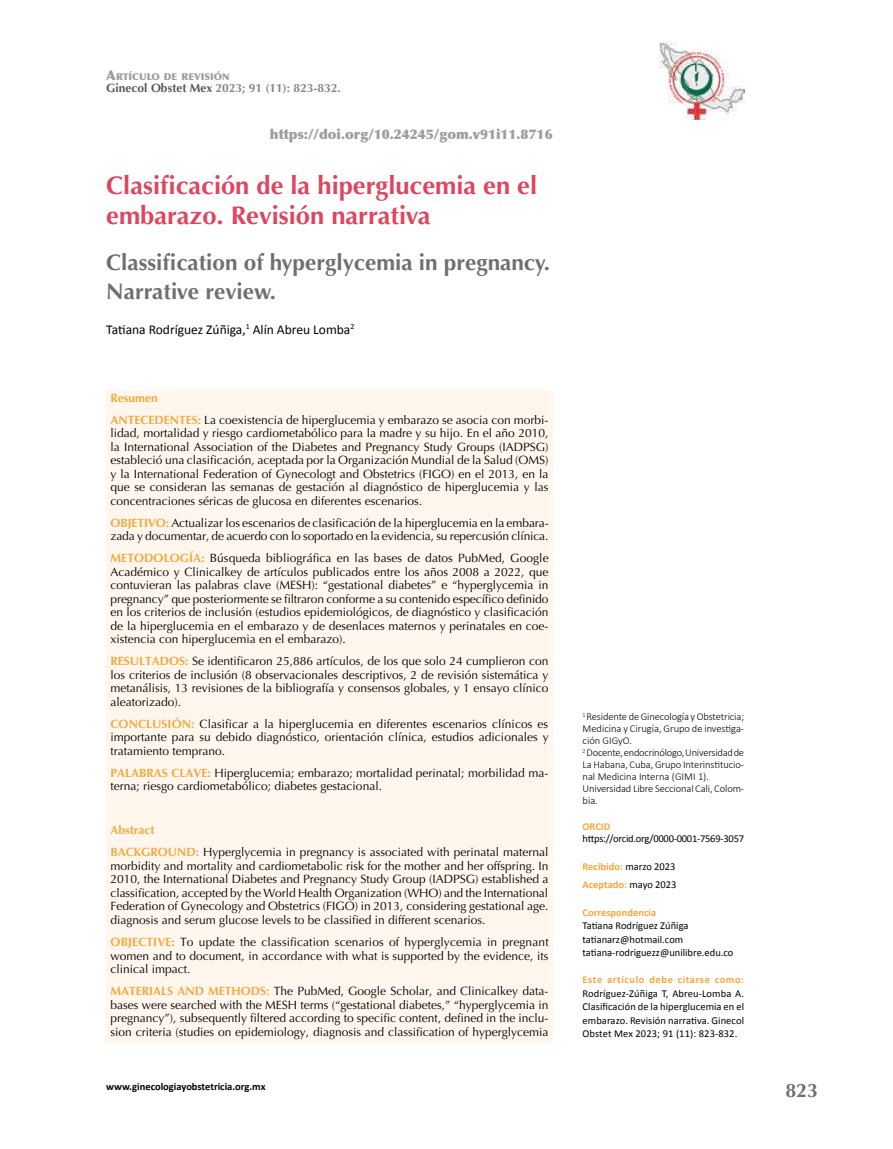
<style>
.page{position:relative;width:893px;height:1149px;background:#fff}
.page>*{position:absolute;margin:0;border:0;box-sizing:border-box;transform-origin:0 0}
.t1{font:700 25.5px/30px "Optima";color:#de465f}
.t2{font:700 22.5px/28.5px "Optima";color:#706f6f}
.t3{font:700 19.5px "Optima";color:#706f6f}
.t4{font:900 13.5px "Optima";color:#9d9d9c}
.t5{font:13.5px "Calibri";color:#000}
.t6{font:12px/13.5px "Optima";color:#000;text-align:justify}
.t7{font:700 12px "Optima";color:#878787}
.t8{font:300 10.5px/12px "Calibri";letter-spacing:-.01em;color:#000}
.t9{font:10.5px/13.5px "Calibri";color:#000}
.t10{font:700 10.5px/18px "Calibri";color:#f7a73e}
.t11{font:10.5px "Calibri";letter-spacing:-.02em;color:#000}
.t12{font:700 10.5px "Calibri";color:#000}
.t13{font:700 10.5px "Calibri";letter-spacing:.055em;color:#f7a73e}
.t14{font:900 9.45px "Optima";color:#9d9d9c}
.s1{font-size:13.5px}
.s2{color:#575756}
.s3{font-weight:700;color:#f7a73e}
.s4{font-weight:400;color:#000}
</style>
<div class="page">
<img style="left:659px;top:43px;width:85px;height:76px">
<div style="left:106px;top:390px;width:447px;height:652px;background:#fff7ee"></div>
<p class="t14" style="left:106px;top:71px;width:125px"><span class="s1">A</span>RTÍCULO DE REVISIÓN</p>
<p class="t7" style="left:106px;top:81px;width:236px"><span class="s2">Ginecol Obstet Mex</span> 2023; 91 (11): 823-832.</p>
<p class="t4" style="left:270px;top:126px;width:284px">https://doi.org/10.24245/gom.v91i11.8716</p>
<h1 class="t1" style="left:106px;top:170px;width:432px">Clasificación de la hiperglucemia en el embarazo. Revisión narrativa</h1>
<h2 class="t2" style="left:106px;top:248px;width:445px">Classification of hyperglycemia in pregnancy.<br>Narrative review.</h2>
<p class="t5" style="left:106px;top:320px;width:250px">Tatiana Rodríguez Zúñiga,<sup>1</sup> Alín Abreu Lomba<sup>2</sup></p>
<p class="t6" style="left:111px;top:386px;width:439px;line-height:22px"><span class="s3">Resumen<br>ANTECEDENTES:</span> La coexistencia de hiperglucemia y embarazo se asocia con morbi-</p>
<p class="t6" style="left:111px;top:426px;width:439px">lidad, mortalidad y riesgo cardiometabólico para la madre y su hijo. En el año 2010, la International Association of the Diabetes and Pregnancy Study Groups (IADPSG) estableció una clasificación, aceptada por la Organización Mundial de la Salud (OMS) y la International Federation of Gynecologt and Obstetrics (FIGO) en el 2013, en la que se consideran las semanas de gestación al diagnóstico de hiperglucemia y las concentraciones séricas de glucosa en diferentes escenarios.</p>
<p class="t6" style="left:111px;top:516px;width:440px"><span class="s3">OBJETIVO:</span> Actualizar los escenarios de clasificación de la hiperglucemia en la embara&shy;zada y documentar, de acuerdo con lo soportado en la evidencia, su repercusión clínica.</p>
<p class="t6" style="left:111px;top:551px;width:440px"><span class="s3">METODOLOGÍA:</span> Búsqueda bibliográfica en las bases de datos PubMed, Google Académico y Clinicalkey de artículos publicados entre los años 2008 a 2022, que contuvieran las palabras clave (MESH): “gestational diabetes” e “hyperglycemia in pregnancy” que posteriormente se filtraron conforme a su contenido específico definido en los criterios de inclusión (estudios epidemiológicos, de diagnóstico y clasificación de la hiperglucemia en el embarazo y de desenlaces maternos y perinatales en coe&shy;xistencia con hiperglucemia en el embarazo).</p>
<p class="t6" style="left:111px;top:654px;width:439px"><span class="s3">RESULTADOS:</span> Se identificaron 25,886 artículos, de los que solo 24 cumplieron con los criterios de inclusión (8 observacionales descriptivos, 2 de revisión sistemática y metanálisis, 13 revisiones de la bibliografía y consensos globales, y 1 ensayo clínico aleatorizado).</p>
<p class="t6" style="left:111px;top:717px;width:440px"><span class="s3">CONCLUSIÓN:</span> Clasificar a la hiperglucemia en diferentes escenarios clínicos es importante para su debido diagnóstico, orientación clínica, estudios adicionales y tratamiento temprano.</p>
<p class="t6" style="left:111px;top:766px;width:439px"><span class="s3">PALABRAS CLAVE:</span> Hiperglucemia; embarazo; mortalidad perinatal; morbilidad ma&shy;terna; riesgo cardiometabólico; diabetes gestacional.</p>
<p class="t6" style="left:111px;top:819px;width:439px;line-height:22px"><span class="s3">Abstract<br>BACKGROUND:</span> Hyperglycemia in pregnancy is associated with perinatal maternal</p>
<p class="t6" style="left:111px;top:859px;width:439px">morbidity and mortality and cardiometabolic risk for the mother and her offspring. In 2010, the International Diabetes and Pregnancy Study Group (IADPSG) established a classification, accepted by the World Health Organization (WHO) and the International Federation of Gynecology and Obstetrics (FIGO) in 2013, considering gestational age. diagnosis and serum glucose levels to be classified in different scenarios.</p>
<p class="t6" style="left:111px;top:935px;width:440px"><span class="s3">OBJECTIVE:</span> To update the classification scenarios of hyperglycemia in pregnant women and to document, in accordance with what is supported by the evidence, its clinical impact.</p>
<p class="t6" style="left:111px;top:984px;width:439px"><span class="s3">MATERIALS AND METHODS:</span> The PubMed, Google Scholar, and Clinicalkey data&shy;bases were searched with the MESH terms (“gestational diabetes,” “hyperglycemia in pregnancy”), subsequently filtered according to specific content, defined in the inclu&shy;sion criteria (studies on epidemiology, diagnosis and classification of hyperglycemia</p>
<p class="t12" style="left:106px;top:1079px;width:161px">www.ginecologiayobstetricia.org.mx</p>
<p class="t8" style="left:583px;top:709px;width:163px"><sup>1</sup> Residente de Ginecología y Obstetricia;<br>Medicina y Cirugía, Grupo de investiga&shy;ción GIGyO.<br><sup>2</sup> Docente, endocrinólogo, Universidad de<br>La Habana, Cuba, Grupo Interinstitucio&shy;nal Medicina Interna (GIMI 1).<br>Universidad Libre Seccional Cali, Colom&shy;bia.</p>
<p class="t10" style="left:582px;top:817px;width:29px">ORCID</p>
<p class="t11" style="left:582px;top:832px;width:163px">https://orcid.org/0000-0001-7569-3057</p>
<p class="t10" style="left:583px;top:857px;width:95px">Recibido: <span class="s4">marzo 2023<br></span>Aceptado: <span class="s4">mayo 2023</span></p>
<p class="t10" style="left:583px;top:902px;width:75px">Correspondencia</p>
<p class="t9" style="left:583px;top:918px;width:152px">Tatiana Rodríguez Zúñiga tatianarz@hotmail.com tatiana-rodriguezz@unilibre.edu.co</p>
<p class="t13" style="left:583px;top:972px;width:163px">Este artículo debe citarse como:</p>
<p class="t9" style="left:583px;top:985px;width:163px;text-align:justify">Rodríguez-Zúñiga T, Abreu-Lomba A.<br>Clasificación de la hiperglucemia en el embarazo. Revisión narrativa. Ginecol Obstet Mex 2023; 91 (11): 823-832.</p>
<h3 class="t3" style="left:785px;top:1079px;width:34px">823</h3>
</div>
